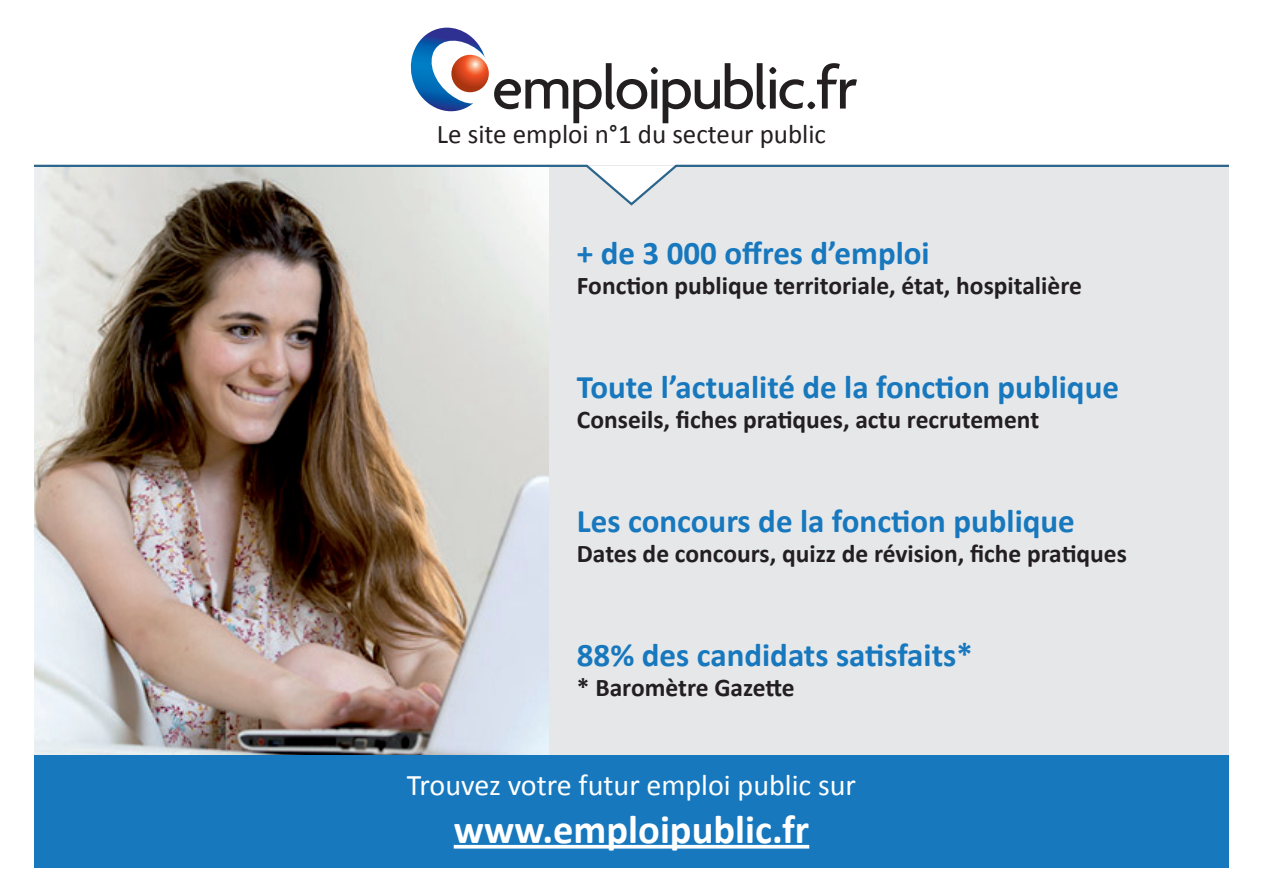
<style>
.page{position:relative;width:1263px;height:893px;background:#fff}
.page>*{position:absolute;margin:0;border:0;box-sizing:border-box;transform-origin:0 0}
.t1{font:700 40.5px "Calibri";color:#fff}
.t2{font:700 33px "Calibri";color:#1778be}
.t3{font:30px "Calibri";color:#fff}
.t4{font:27px "Calibri";color:#231f20}
.t5{font:700 25.5px "Calibri";color:#231f20}
</style>
<div class="page">
<div style="left:543px;top:166px;width:686px;height:593px;background:#e6e7e9"></div>
<img style="left:34px;top:207px;width:515px;height:548px">
<svg style="left:410px;top:28px;width:394px;height:95px"></svg>
<div style="left:807px;top:102px;width:8px;height:7px;background:#231f20;border-radius:50%"></div>
<svg style="left:817px;top:63px;width:40px;height:46px"></svg>
<div style="left:34px;top:755px;width:1195px;height:112px;background:#1778be"></div>
<svg style="left:454px;top:845px;width:355px;height:4px"></svg>
<svg style="left:34px;top:164px;width:1195px;height:43px"></svg>
<p class="t4" style="left:437px;top:116px;width:391px">Le site emploi n°1 du secteur public</p>
<p class="t2" style="left:577px;top:232px;width:354px">+ de 3 000 offres d’emploi</p>
<p class="t5" style="left:577px;top:269px;width:506px">Fonction publique territoriale, état, hospitalière</p>
<p class="t2" style="left:577px;top:366px;width:544px">Toute l’actualité de la fonction publique</p>
<p class="t5" style="left:577px;top:403px;width:464px">Conseils, fiches pratiques, actu recrutement</p>
<p class="t2" style="left:577px;top:500px;width:499px">Les concours de la fonction publique</p>
<p class="t5" style="left:577px;top:537px;width:551px">Dates de concours, quizz de révision, fiche pratiques</p>
<p class="t2" style="left:577px;top:634px;width:397px">88% des candidats satisfaits*</p>
<p class="t5" style="left:577px;top:671px;width:219px">* Baromètre Gazette</p>
<p class="t3" style="left:407px;top:766px;width:451px">Trouvez votre futur emploi public sur</p>
<h1 class="t1" style="left:454px;top:804px;width:357px">www.emploipublic.fr</h1>
</div>
